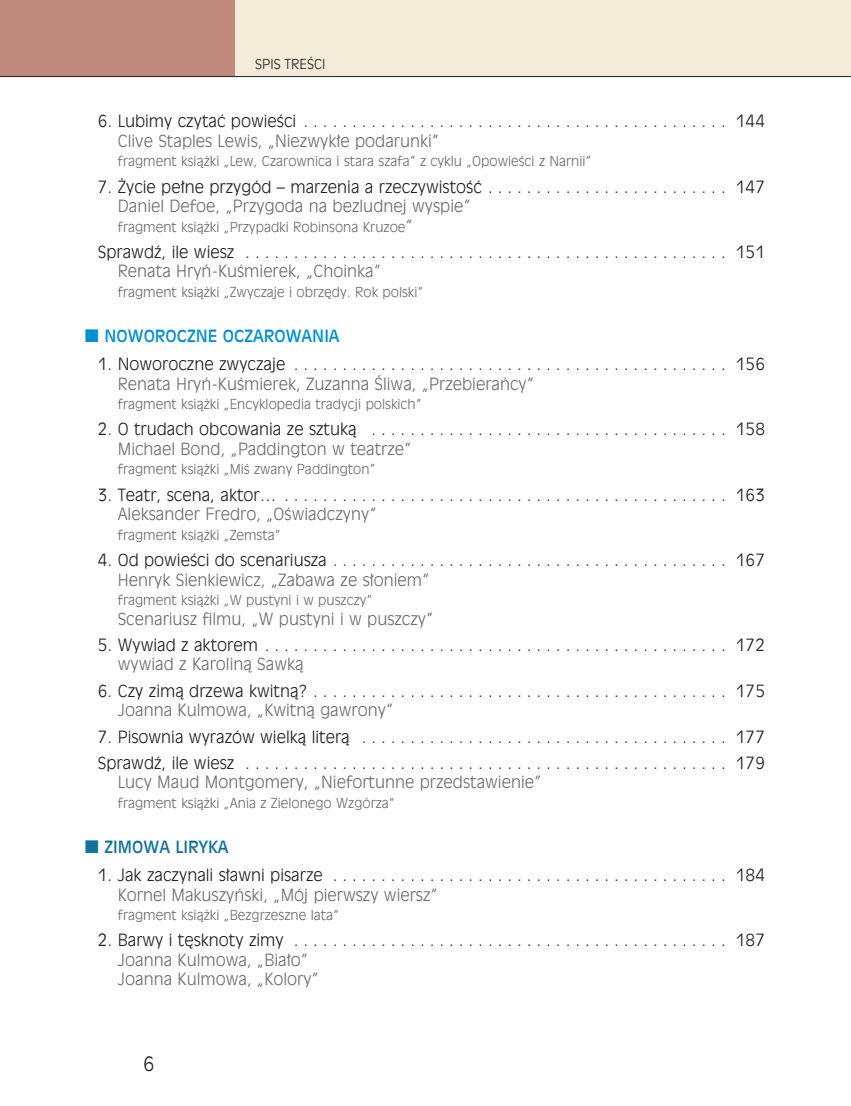
<style>
.page{position:relative;width:851px;height:1106px;background:#fff}
.page>*{position:absolute;margin:0;border:0;box-sizing:border-box;transform-origin:0 0}
.t1{font:300 19.5px "Incised 901 PL";color:#231f20}
.spis_tresci{font:16.5px/19.5px "Incised 901 Lt EU";color:#231f20}
.Sprawdz{font:16.5px/19.5px "Incised 901 Lt EU";color:#231f20}
.spis_tresci-2{font:16.5px "Incised 901 Lt EU";color:#6c6d70}
.spis_tresci___bol{font:16.5px "Incised 901 EU";color:#008fd5}
.spis_tresci___bol-2{font:16.5px "Incised 901 EU";color:#0f72a1}
.spis_tresci-3{font:13.5px "Incised 901 Lt EU";color:#6c6d70}
.Sprawdz-2{font:13.5px "Incised 901 Lt EU";color:#6c6d70}
.pagina_prawa{font:13.5px "Incised 901 Lt EU";color:#231f20}
.s1{color:#6c6d70}
.s2{font-size:16.5px}
.s3{font-family:"Newspaper Pi PL";font-size:18px}
</style>
<div class="page">
<div style="left:0;top:0;width:850px;height:77px;background:#f4ebd9"></div>
<div style="left:0;top:0;width:234px;height:77px;background:#c18a7e"></div>
<hr style="left:0;top:76px;width:850px;height:1px;background:#231f20">
<p class="pagina_prawa" style="left:255px;top:56px;width:72px">SPIS TREŚCI</p>
<p class="spis_tresci" style="left:118px;top:112px;width:648px;text-indent:-20px">6. Lubimy czytać powieści . . . . . . . . . . . . . . . . . . . . . . . . . . . . . . . . . . . . . . . . . . . . 144<br><span class="s1">Clive Staples Lewis, „Niezwykłe podarunki”</span></p>
<p class="spis_tresci-3" style="left:118px;top:153px;width:475px">fragment książki „Lew, Czarownica i stara szafa” z cyklu „Opowieści z Narnii”</p>
<p class="spis_tresci" style="left:118px;top:177px;width:648px;text-indent:-20px">7. Życie pełne przygód – marzenia a rzeczywistość . . . . . . . . . . . . . . . . . . . . . . . . . 147<br><span class="s1">Daniel Defoe, „Przygoda na bezludnej wyspie”</span></p>
<p class="spis_tresci-3" style="left:118px;top:219px;width:296px">fragment książki „Przypadki Robinsona Kruzoe<span class="s2">”</span></p>
<p class="Sprawdz" style="left:118px;top:242px;width:648px;text-indent:-20px">Sprawdź, ile wiesz . . . . . . . . . . . . . . . . . . . . . . . . . . . . . . . . . . . . . . . . . . . . . . . . . . 151<br><span class="s1">Renata Hryń-Kuśmierek, „Choinka”</span></p>
<p class="Sprawdz-2" style="left:118px;top:284px;width:307px">fragment książki „Zwyczaje i obrzędy. Rok polski”</p>
<p class="spis_tresci___bol" style="left:85px;top:325px;width:256px"><span class="s3">t</span> NOWOROCZNE OCZAROWANIA</p>
<p class="spis_tresci" style="left:118px;top:354px;width:648px;text-indent:-20px">1. Noworoczne zwyczaje . . . . . . . . . . . . . . . . . . . . . . . . . . . . . . . . . . . . . . . . . . . . . 156<br><span class="s1">Renata Hryń‑ Kuśmierek, Zuzanna Śliwa, „Przebierańcy”</span></p>
<p class="spis_tresci-3" style="left:118px;top:396px;width:305px">fragment książki „Encyklopedia tradycji polskich”</p>
<p class="spis_tresci" style="left:118px;top:419px;width:648px;text-indent:-20px">2. O trudach obcowania ze sztuką . . . . . . . . . . . . . . . . . . . . . . . . . . . . . . . . . . . . . 158<br><span class="s1">Michael Bond, „Paddington w teatrze”</span></p>
<p class="spis_tresci-3" style="left:118px;top:461px;width:259px">fragment książki „Miś zwany Paddington”</p>
<p class="spis_tresci" style="left:118px;top:485px;width:648px;text-indent:-20px">3. Teatr, scena, aktor… . . . . . . . . . . . . . . . . . . . . . . . . . . . . . . . . . . . . . . . . . . . . . . 163<br><span class="s1">Aleksander Fredro, „Oświadczyny”</span></p>
<p class="spis_tresci-3" style="left:118px;top:527px;width:164px">fragment książki „Zemsta”</p>
<p class="spis_tresci" style="left:118px;top:550px;width:648px;text-indent:-20px">4. Od powieści do scenariusza . . . . . . . . . . . . . . . . . . . . . . . . . . . . . . . . . . . . . . . . . 167<br><span class="s1">Henryk Sienkiewicz, „Zabawa ze słoniem”</span></p>
<p class="spis_tresci-3" style="left:118px;top:592px;width:256px">fragment książki „W pustyni i w puszczy”</p>
<p class="spis_tresci-2" style="left:118px;top:608px;width:317px">Scenariusz filmu, „W pustyni i w puszczy”</p>
<p class="spis_tresci" style="left:118px;top:635px;width:648px;text-indent:-20px">5. Wywiad z aktorem . . . . . . . . . . . . . . . . . . . . . . . . . . . . . . . . . . . . . . . . . . . . . . . . 172 <span class="s1">wywiad z Karoliną Sawką</span></p>
<p class="spis_tresci" style="left:118px;top:681px;width:648px;text-indent:-20px">6. Czy zimą drzewa kwitną? . . . . . . . . . . . . . . . . . . . . . . . . . . . . . . . . . . . . . . . . . . . 175<br><span class="s1">Joanna Kulmowa, „Kwitną gawrony”</span></p>
<p class="spis_tresci" style="left:98px;top:726px;width:668px">7. Pisownia wyrazów wielką literą . . . . . . . . . . . . . . . . . . . . . . . . . . . . . . . . . . . . . . 177</p>
<p class="Sprawdz" style="left:118px;top:753px;width:648px;text-indent:-20px">Sprawdź, ile wiesz . . . . . . . . . . . . . . . . . . . . . . . . . . . . . . . . . . . . . . . . . . . . . . . . . . 179<br><span class="s1">Lucy Maud Montgomery, „Niefortunne przedstawienie”</span></p>
<p class="Sprawdz-2" style="left:118px;top:795px;width:278px">fragment książki „Ania z Zielonego Wzgórza”</p>
<p class="spis_tresci___bol-2" style="left:85px;top:836px;width:145px"><span class="s3">t</span> ZIMOWA LIRYKA</p>
<p class="spis_tresci" style="left:118px;top:865px;width:648px;text-indent:-20px">1. Jak zaczynali sławni pisarze . . . . . . . . . . . . . . . . . . . . . . . . . . . . . . . . . . . . . . . . . 184<br><span class="s1">Kornel Makuszyński, „Mój pierwszy wiersz”</span></p>
<p class="spis_tresci-3" style="left:118px;top:907px;width:223px">fragment książki „Bezgrzeszne lata”</p>
<p class="spis_tresci" style="left:118px;top:930px;width:648px;text-indent:-20px">2. Barwy i tęsknoty zimy . . . . . . . . . . . . . . . . . . . . . . . . . . . . . . . . . . . . . . . . . . . . . 187<br><span class="s1">Joanna Kulmowa, „Biało”<br>Joanna Kulmowa, „Kolory”</span></p>
<p class="t1" style="left:143px;top:1052px;width:13px">6</p>
</div>
